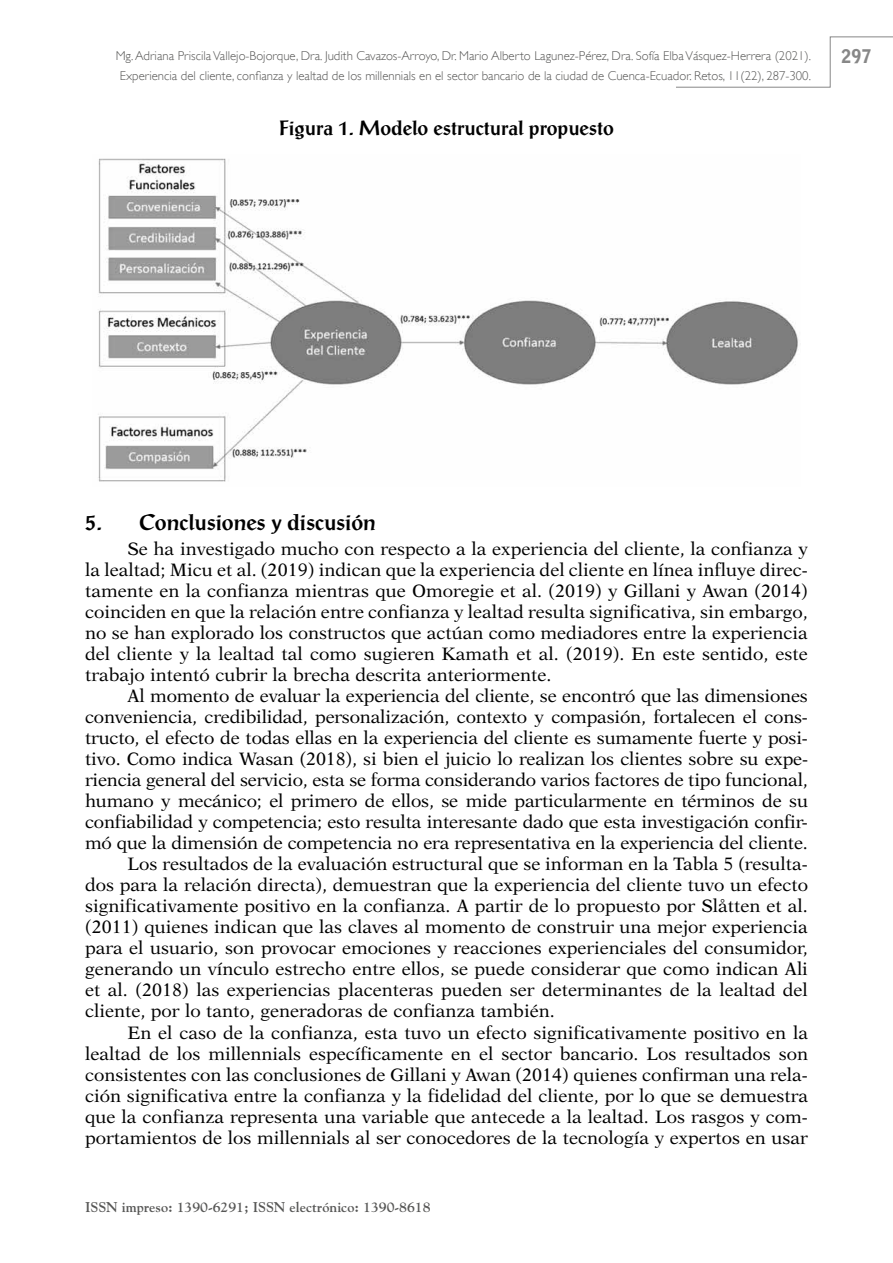
<style>
.page{position:relative;width:893px;height:1263px;background:#fff}
.page>*{position:absolute;margin:0;border:0;box-sizing:border-box;transform-origin:0 0}
.t1{font:700 22.05px "Post Antiqua";color:#000}
.t2{font:700 20.1px "Post Antiqua";color:#000}
.t3{font:900 18.75px "Bell Gothic Std";color:#878787;scale:.95 1}
.t4{font:18px/21px "New Aster LT Std";color:#000;text-align:justify}
.t5{font:700 14.1px "Goudy";color:#575756}
.t6{font:300 12.75px/20.1px "Gill Sans";color:#575756;text-align:center}
</style>
<div class="page">
<svg style="left:676px;top:36px;width:217px;height:52px"></svg>
<img style="left:98px;top:158px;width:700px;height:324px">
<p class="t6" style="left:116px;top:45px;width:697px">Mg. Adriana Priscila Vallejo-Bojorque, Dra. Judith Cavazos-Arroyo, Dr. Mario Alberto Lagunez-Pérez, Dra. Sofía Elba Vásquez-Herrera (2021).<br>Experiencia del cliente, confianza y lealtad de los millennials en el sector bancario de la ciudad de Cuenca-Ecuador. Retos, 11(22), 287-300.</p>
<p class="t3" style="left:842px;top:45px;width:33px">297</p>
<p class="t2" style="left:279px;top:116px;width:336px">Figura 1. Modelo estructural propuesto</p>
<p class="t1" style="left:85px;top:509px;width:292px">5. Conclusiones y discusión</p>
<p class="t4" style="left:85px;top:539px;width:724px;text-indent:43px">Se ha investigado mucho con respecto a la experiencia del cliente, la confianza y la lealtad; Micu et al. (2019) indican que la experiencia del cliente en línea influye direc&shy;tamente en la confianza mientras que Omoregie et al. (2019) y Gillani y Awan (2014) coinciden en que la relación entre confianza y lealtad resulta significativa, sin embargo, no se han explorado los constructos que actúan como mediadores entre la experiencia del cliente y la lealtad tal como sugieren Kamath et al. (2019). En este sentido, este trabajo intentó cubrir la brecha descrita anteriormente.</p>
<p class="t4" style="left:128px;top:686px;width:682px">Al momento de evaluar la experiencia del cliente, se encontró que las dimensiones</p>
<p class="t4" style="left:85px;top:707px;width:724px">conveniencia, credibilidad, personalización, contexto y compasión, fortalecen el cons-</p>
<p class="t4" style="left:85px;top:728px;width:724px">tructo, el efecto de todas ellas en la experiencia del cliente es sumamente fuerte y posi-</p>
<p class="t4" style="left:85px;top:749px;width:724px">tivo. Como indica Wasan (2018), si bien el juicio lo realizan los clientes sobre su expe-</p>
<p class="t4" style="left:85px;top:770px;width:724px">riencia general del servicio, esta se forma considerando varios factores de tipo funcional,</p>
<p class="t4" style="left:85px;top:791px;width:724px">humano y mecánico; el primero de ellos, se mide particularmente en términos de su</p>
<p class="t4" style="left:85px;top:812px;width:724px">confiabilidad y competencia; esto resulta interesante dado que esta investigación confir-</p>
<p class="t4" style="left:85px;top:833px;width:724px">mó que la dimensión de competencia no era representativa en la experiencia del cliente.</p>
<p class="t4" style="left:128px;top:854px;width:682px">Los resultados de la evaluación estructural que se informan en la Tabla 5 (resulta-</p>
<p class="t4" style="left:85px;top:875px;width:724px">dos para la relación directa), demuestran que la experiencia del cliente tuvo un efecto</p>
<p class="t4" style="left:85px;top:896px;width:724px">significativamente positivo en la confianza. A partir de lo propuesto por Slåtten et al.</p>
<p class="t4" style="left:85px;top:917px;width:724px">(2011) quienes indican que las claves al momento de construir una mejor experiencia</p>
<p class="t4" style="left:85px;top:938px;width:724px">para el usuario, son provocar emociones y reacciones experienciales del consumidor,</p>
<p class="t4" style="left:85px;top:959px;width:724px">generando un vínculo estrecho entre ellos, se puede considerar que como indican Ali</p>
<p class="t4" style="left:85px;top:980px;width:724px">et al. (2018) las experiencias placenteras pueden ser determinantes de la lealtad del</p>
<p class="t4" style="left:85px;top:1001px;width:471px">cliente, por lo tanto, generadoras de confianza también.</p>
<p class="t4" style="left:128px;top:1022px;width:682px">En el caso de la confianza, esta tuvo un efecto significativamente positivo en la</p>
<p class="t4" style="left:85px;top:1043px;width:724px">lealtad de los millennials específicamente en el sector bancario. Los resultados son</p>
<p class="t4" style="left:85px;top:1064px;width:724px">consistentes con las conclusiones de Gillani y Awan (2014) quienes confirman una rela-</p>
<p class="t4" style="left:85px;top:1085px;width:724px">ción significativa entre la confianza y la fidelidad del cliente, por lo que se demuestra</p>
<p class="t4" style="left:85px;top:1106px;width:724px">que la confianza representa una variable que antecede a la lealtad. Los rasgos y com-</p>
<p class="t4" style="left:85px;top:1127px;width:724px">portamientos de los millennials al ser conocedores de la tecnología y expertos en usar</p>
<p class="t5" style="left:85px;top:1198px;width:347px">ISSN impreso: 1390-6291; ISSN electrónico: 1390-8618</p>
</div>
